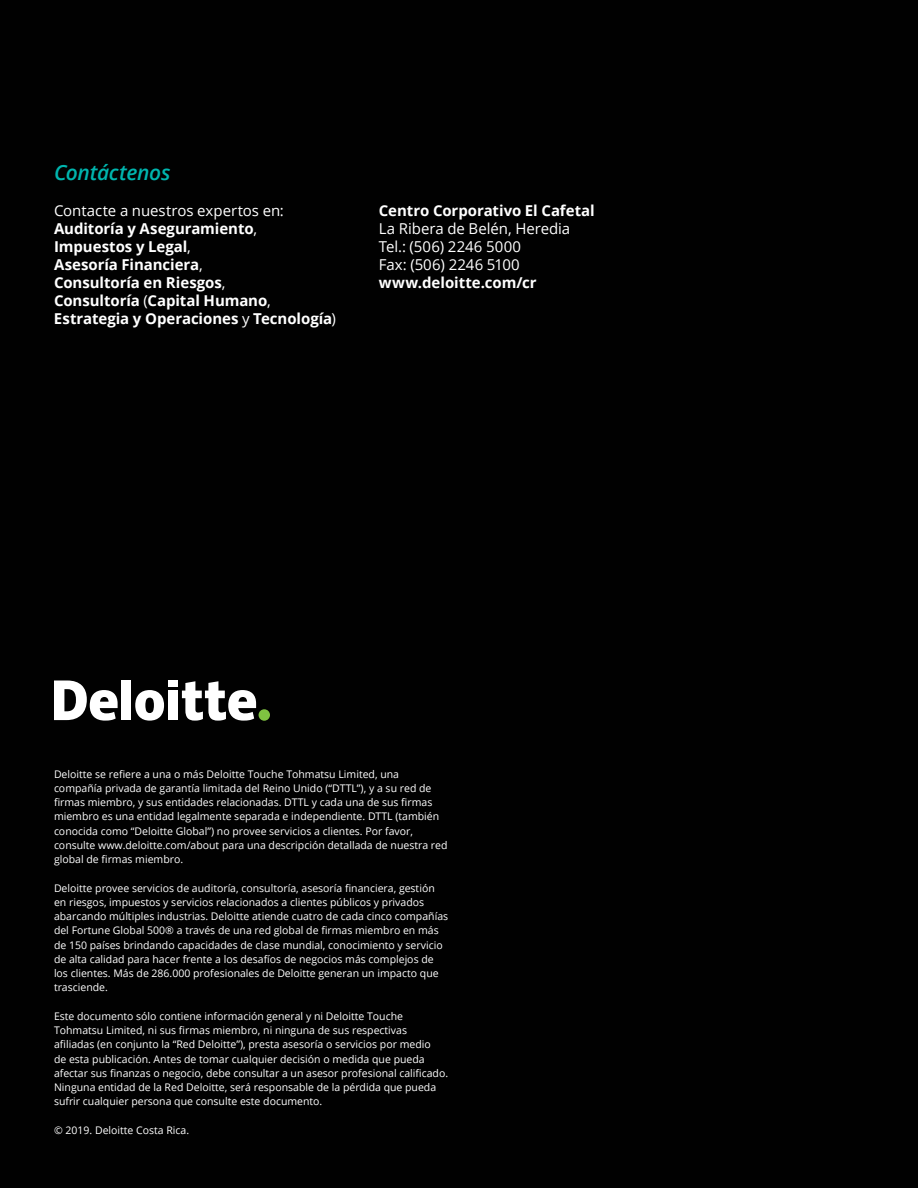
<style>
.page{position:relative;width:918px;height:1188px;background:#010101}
.page>*{position:absolute;margin:0;border:0;box-sizing:border-box;transform-origin:0 0}
.t1{font:italic 600 21px "Open Sans";letter-spacing:-.015em;color:#00b5ae}
.t2{font:700 15px/18px "Open Sans";letter-spacing:-.005em;color:#fff}
.t3{font:15px/18px "Open Sans";letter-spacing:-.005em;color:#fff}
.t4{font:10.5px/14.2px "Open Sans";color:#fff}
.s1{font-weight:400}
</style>
<div class="page">
<div style="left:259px;top:709px;width:11px;height:12px;background:#7fc241;border-radius:50%"></div>
<div style="left:121px;top:680px;width:10px;height:40px;background:#fff"></div>
<svg style="left:135px;top:690px;width:29px;height:31px"></svg>
<div style="left:168px;top:691px;width:10px;height:29px;background:#fff"></div>
<div style="left:168px;top:680px;width:10px;height:7px;background:#fff"></div>
<svg style="left:182px;top:681px;width:74px;height:40px"></svg>
<svg style="left:54px;top:681px;width:64px;height:40px"></svg>
<h1 class="t1" style="left:54px;top:158px;width:118px">Contáctenos</h1>
<h2 class="t2" style="left:54px;top:201px;width:284px"><span class="s1">Contacte a nuestros expertos en:<br></span>Auditoría y Aseguramiento<span class="s1">,<br></span>Impuestos y Legal<span class="s1">,<br></span>Asesoría Financiera<span class="s1">,<br></span>Consultoría en Riesgos<span class="s1">,<br></span>Consultoría <span class="s1">(</span>Capital Humano<span class="s1">,<br></span>Estrategia y Operaciones <span class="s1">y</span> Tecnología<span class="s1">)</span></h2>
<h2 class="t2" style="left:379px;top:201px;width:217px">Centro Corporativo El Cafetal</h2>
<h2 class="t3" style="left:379px;top:219px;width:193px">La Ribera de Belén, Heredia<br>Tel.: (506) 2246 5000<br>Fax: (506) 2246 5100</h2>
<h2 class="t2" style="left:379px;top:273px;width:159px">www.deloitte.com/cr</h2>
<p class="t4" style="left:54px;top:767px;width:395px">Deloitte se refiere a una o más Deloitte Touche Tohmatsu Limited, una compañía privada de garantía limitada del Reino Unido (“DTTL”), y a su red de firmas miembro, y sus entidades relacionadas. DTTL y cada una de sus firmas miembro es una entidad legalmente separada e independiente. DTTL (también conocida como “Deloitte Global”) no provee servicios a clientes. Por favor, consulte www.deloitte.com/about para una descripción detallada de nuestra red global de firmas miembro.</p>
<p class="t4" style="left:54px;top:881px;width:396px">Deloitte provee servicios de auditoría, consultoría, asesoría financiera, gestión en riesgos, impuestos y servicios relacionados a clientes públicos y privados abarcando múltiples industrias. Deloitte atiende cuatro de cada cinco compañías del Fortune Global 500® a través de una red global de firmas miembro en más de 150 países brindando capacidades de clase mundial, conocimiento y servicio de alta calidad para hacer frente a los desafíos de negocios más complejos de los clientes. Más de 286.000 profesionales de Deloitte generan un impacto que trasciende.</p>
<p class="t4" style="left:54px;top:1009px;width:396px">Este documento sólo contiene información general y ni Deloitte Touche Tohmatsu Limited, ni sus firmas miembro, ni ninguna de sus respectivas afiliadas (en conjunto la “Red Deloitte”), presta asesoría o servicios por medio<br>de esta publicación. Antes de tomar cualquier decisión o medida que pueda afectar sus finanzas o negocio, debe consultar a un asesor profesional calificado.<br>Ninguna entidad de la Red Deloitte, será responsable de la pérdida que pueda sufrir cualquier persona que consulte este documento.</p>
<p class="t4" style="left:54px;top:1123px;width:137px">© 2019. Deloitte Costa Rica.</p>
</div>
